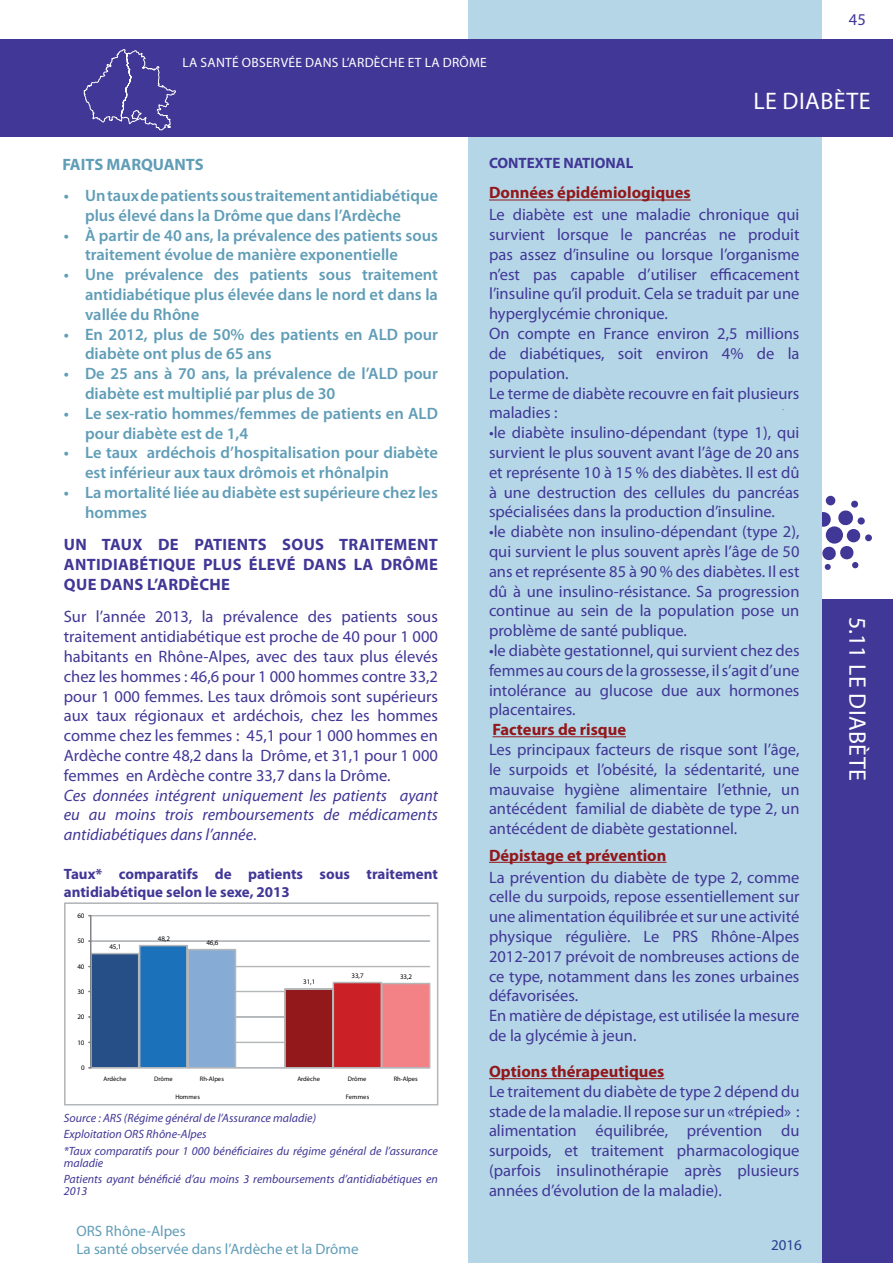
<style>
.page{position:relative;width:893px;height:1263px;background:#fff}
.page>*{position:absolute;margin:0;border:0;box-sizing:border-box;transform-origin:0 0}
.t1{font:24px "Myriad Pro";letter-spacing:.02em;color:#fff}
.t2{font:16.5px/19.8px "Myriad Pro";color:#413796;text-align:justify}
.t3{font:600 16.5px/19.8px "Myriad Pro";color:#609db7}
.t4{font:italic 16.5px/19.8px "Myriad Pro";color:#413796;text-align:justify}
.t5{font:700 16.5px "Myriad Pro";color:#92181b}
.t6{font:700 16.5px/19.8px "Myriad Pro";letter-spacing:.02em;color:#413796}
.t7{font:700 16.5px "Myriad Pro";color:#609db7}
.t8{font:700 15px/18px "Myriad Pro";color:#413796}
.t9{font:15px/18px "Myriad Pro";color:#609db7}
.t10{font:15px "Myriad Pro";color:#253f8e}
.t11{font:13.5px "Myriad Pro";letter-spacing:.02em;color:#fff}
.t12{font:italic 12px/16.2px "Myriad Pro";color:#413796}
.t13{font:7.05px "Myriad Pro";letter-spacing:-.015em;color:#000}
.t14{font:6.45px "Myriad Pro";letter-spacing:.005em;color:#000}
.s1{font-style:normal}
</style>
<div class="page">
<div style="left:820px;top:600px;width:73px;height:663px;background:#413796"></div>
<div style="left:865px;top:534px;width:7px;height:7px;background:#413796;border-radius:50%"></div>
<div style="left:858px;top:517px;width:7px;height:8px;background:#413796;border-radius:50%"></div>
<div style="left:826px;top:496px;width:9px;height:9px;background:#413796;border-radius:50%"></div>
<svg style="left:821px;top:500px;width:38px;height:70px"></svg>
<div style="left:468px;top:0;width:353px;height:1263px;background:#b5d6e7"></div>
<div style="left:0;top:40px;width:893px;height:97px;background:#413796"></div>
<svg style="left:84px;top:49px;width:92px;height:81px"></svg>
<svg style="left:64px;top:903px;width:374px;height:202px"></svg>
<div style="left:251px;top:1090px;width:22px;height:12px;background:#fff"></div>
<hr style="left:489px;top:200px;width:202px;height:1px;background:#92181b">
<hr style="left:492px;top:736px;width:134px;height:1px;background:#92181b">
<hr style="left:489px;top:862px;width:177px;height:1px;background:#92181b">
<hr style="left:489px;top:1078px;width:175px;height:1px;background:#92181b">
<p class="t11" style="left:183px;top:54px;width:306px">La santé observée dans l’ardèche et la Drôme</p>
<p class="t7" style="left:62px;top:154px;width:143px">FAITS MARQUANTS</p>
<p class="t8" style="left:489px;top:153px;width:146px">CONTEXTE NATIONAL</p>
<p class="t2" style="left:849px;top:9px;width:18px">45</p>
<h1 class="t1" style="left:753px;top:86px;width:119px">le diabète</h1>
<p class="t3" style="left:85px;top:185px;width:354px;text-indent:-21px">• Un taux de patients sous traitement antidiabétique plus élevé dans la Drôme que dans l’Ardèche</p>
<p class="t3" style="left:85px;top:225px;width:354px;text-indent:-21px">• À partir de 40 ans, la prévalence des patients sous traitement évolue de manière exponentielle</p>
<p class="t3" style="left:85px;top:264px;width:354px;text-align:justify;text-indent:-21px">• Une prévalence des patients sous traitement antidiabétique plus élevée dans le nord et dans la vallée du Rhône</p>
<p class="t3" style="left:85px;top:324px;width:354px;text-indent:-21px">• En 2012, plus de 50% des patients en ALD pour diabète ont plus de 65 ans</p>
<p class="t3" style="left:85px;top:363px;width:354px;text-indent:-21px">• De 25 ans à 70 ans, la prévalence de l’ALD pour diabète est multiplié par plus de 30</p>
<p class="t3" style="left:85px;top:403px;width:354px;text-indent:-21px">• Le sex-ratio hommes/femmes de patients en ALD pour diabète est de 1,4</p>
<p class="t3" style="left:85px;top:442px;width:354px;text-indent:-21px">• Le taux ardéchois d’hospitalisation pour diabète est inférieur aux taux drômois et rhônalpin</p>
<p class="t3" style="left:85px;top:482px;width:354px;text-indent:-21px">• La mortalité liée au diabète est supérieure chez les hommes</p>
<p class="t6" style="left:64px;top:534px;width:50px">Un taux</p>
<p class="t6" style="left:64px;top:534px;width:375px;text-indent:94px">de PATIENTS SOUS TRAITEMENT<br>ANTIDIABÉTIQUE plus</p>
<p class="t6" style="left:249px;top:554px;width:190px">élevé DANS LA DRÔME</p>
<p class="t6" style="left:64px;top:574px;width:12px">que</p>
<p class="t6" style="left:100px;top:574px;width:23px">dans</p>
<p class="t6" style="left:147px;top:574px;width:84px">L’ARDèCHE</p>
<p class="t2" style="left:64px;top:607px;width:376px">Sur l’année 2013, la prévalence des patients sous traitement antidiabétique est proche de 40 pour 1 000 habitants en Rhône-Alpes, avec des taux plus élevés chez les hommes : 46,6 pour 1 000 hommes contre 33,2 pour 1 000 femmes. Les taux drômois sont supérieurs aux taux régionaux et ardéchois, chez les hommes comme chez les femmes : 45,1 pour 1 000 hommes en Ardèche contre 48,2 dans la Drôme, et 31,1 pour 1 000 femmes en Ardèche contre 33,7 dans la Drôme.</p>
<p class="t4" style="left:64px;top:785px;width:376px">Ces données intégrent uniquement les patients ayant eu au moins trois remboursements de médicaments antidiabétiques dans l’année<span class="s1">.</span></p>
<p class="t8" style="left:64px;top:864px;width:376px">Taux* comparatifs de patients sous traitement antidiabétique selon le sexe, 2013</p>
<p class="t13" style="left:77px;top:911px;width:9px">60</p>
<p class="t13" style="left:77px;top:936px;width:9px">50</p>
<p class="t13" style="left:77px;top:962px;width:9px">40</p>
<p class="t13" style="left:77px;top:987px;width:9px">30</p>
<p class="t13" style="left:77px;top:1012px;width:9px">20</p>
<p class="t13" style="left:77px;top:1038px;width:9px">10</p>
<p class="t13" style="left:81px;top:1063px;width:5px">0</p>
<p class="t13" style="left:109px;top:942px;width:14px">45,1</p>
<p class="t13" style="left:158px;top:934px;width:14px">48,2</p>
<p class="t13" style="left:206px;top:938px;width:14px">46,6</p>
<p class="t13" style="left:303px;top:977px;width:14px">31,1</p>
<p class="t13" style="left:352px;top:971px;width:14px">33,7</p>
<p class="t13" style="left:400px;top:972px;width:14px">33,2</p>
<p class="t14" style="left:104px;top:1074px;width:24px">ardèche</p>
<p class="t14" style="left:154px;top:1074px;width:20px">drôme</p>
<p class="t14" style="left:200px;top:1074px;width:26px">rh-alpes</p>
<p class="t14" style="left:297px;top:1074px;width:24px">ardèche</p>
<p class="t14" style="left:348px;top:1074px;width:20px">drôme</p>
<p class="t14" style="left:394px;top:1074px;width:26px">rh-alpes</p>
<p class="t14" style="left:175px;top:1092px;width:26px">hommes</p>
<p class="t14" style="left:346px;top:1092px;width:25px">Femmes</p>
<p class="t12" style="left:64px;top:1110px;width:376px">Source : ARS (Régime général de l’Assurance maladie)<br>Exploitation ORS Rhône-Alpes<br>*Taux comparatifs pour 1 000 bénéficiaires du régime général de l’assurance</p>
<p class="t12" style="left:64px;top:1154px;width:376px">maladie<br>Patients ayant bénéficié d’au moins 3 remboursements d’antidiabétiques en</p>
<p class="t12" style="left:64px;top:1182px;width:25px">2013</p>
<p class="t9" style="left:77px;top:1222px;width:284px;text-indent:29px">Rhône-Alpes<br>La santé observée dans l’Ardèche et la Drôme</p>
<p class="t9" style="left:77px;top:1222px;width:10px">ORS</p>
<p class="t5" style="left:489px;top:182px;width:203px">Données épidémiologiques</p>
<p class="t2" style="left:489px;top:205px;width:312px;text-align:left">Le diabète est une maladie chronique qui survient lorsque le pancréas ne produit pas assez d’insuline ou lorsque l’organisme n’est pas capable d’utiliser efficacement l’insuline qu’il produit. Cela se traduit par une hyperglycémie chronique.<br>On compte en France environ 2,5 millions de diabétiques, soit environ 4% de la population.<br>Le terme de diabète recouvre en fait plusieurs maladies :</p>
<p class="t2" style="left:489px;top:422px;width:312px">•le diabète insulino-dépendant (type 1), qui survient le plus souvent avant l’âge de 20 ans et représente 10 à 15 % des diabètes. I l est dû à une destruction des cellules du pancréas spécialisées dans la production d’insuline.</p>
<p class="t2" style="left:489px;top:521px;width:312px">•le diabète non insulino-dépendant (type 2), qui survient le plus souvent après l’âge de 50 ans et représente 85 à 90 % des diabètes. I l est dû à une insulino-résistance. Sa progression continue au sein de la population pose un problème de santé publique.</p>
<p class="t2" style="left:489px;top:640px;width:312px">•le diabète gestationnel, qui survient chez des femmes au cours de la grossesse, il s’agit d’une intolérance au glucose due aux hormones placentaires.</p>
<p class="t5" style="left:492px;top:719px;width:135px">Facteurs de risque</p>
<p class="t2" style="left:489px;top:739px;width:312px">Les principaux facteurs de risque sont l’âge, le surpoids et l’obésité, la sédentarité, une mauvaise hygiène alimentaire l’ethnie, un antécédent familial de diabète de type 2, un antécédent de diabète gestationnel.</p>
<p class="t5" style="left:489px;top:844px;width:179px">Dépistage et prévention</p>
<p class="t2" style="left:489px;top:867px;width:312px">La prévention du diabète de type 2, comme celle du surpoids, repose essentiellement sur une alimentation équilibrée et sur une activité physique régulière. Le PRS</p>
<p class="t2" style="left:489px;top:926px;width:312px;text-align:left;text-indent:222px">Rhône-Alpes<br>2012-2017 prévoit de nombreuses actions de ce type, notamment dans les zones urbaines défavorisées.<br>En matière de dépistage, est utilisée la mesure de la glycémie à jeun.</p>
<p class="t5" style="left:489px;top:1061px;width:177px">Options thérapeutiques</p>
<p class="t2" style="left:489px;top:1081px;width:312px">Le traitement du diabète de type 2 dépend du stade de la maladie. I l repose sur un «trépied» : alimentation équilibrée, prévention du surpoids, et traitement pharmacologique (parfois insulinothérapie après plusieurs années d’évolution de la maladie).</p>
<p class="t10" style="left:771px;top:1236px;width:32px">2016</p>
<h1 class="t1" style="left:872px;top:617px;width:166px;rotate:90deg">5.11 Le diabète</h1>
</div>
